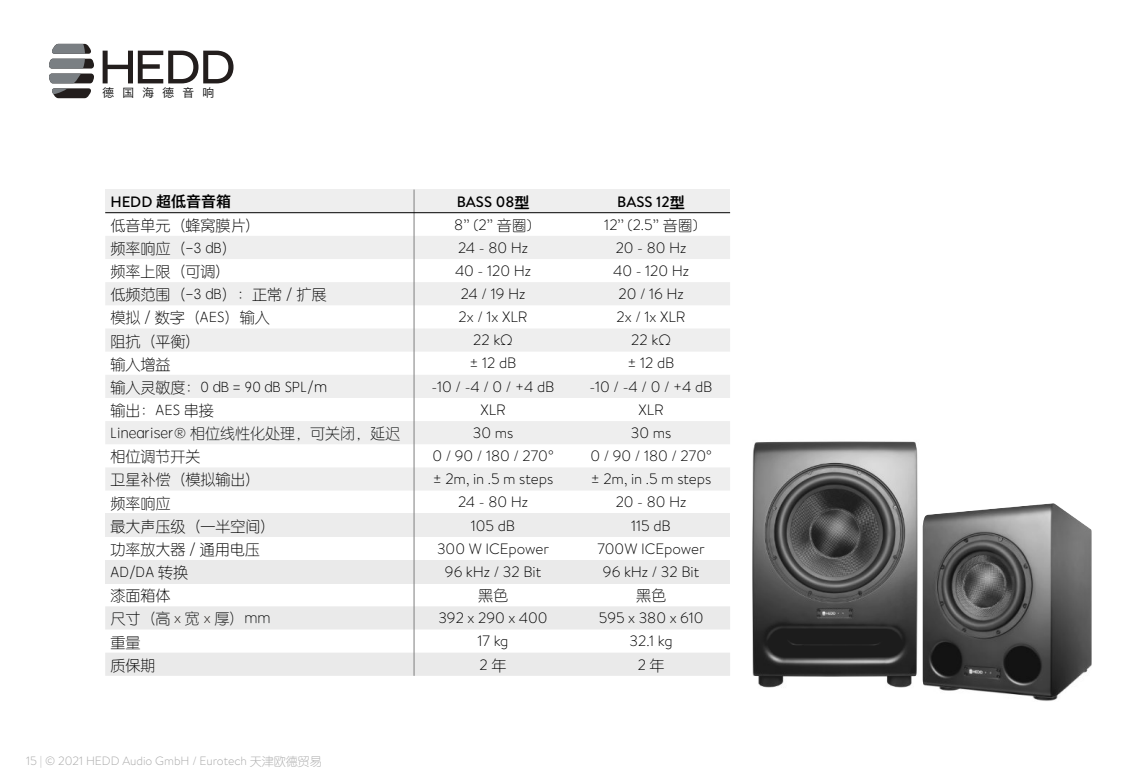
<style>
.page{position:relative;width:1134px;height:783px;background:#fff}
.page>*{position:absolute;margin:0;border:0;box-sizing:border-box;transform-origin:0 0}
.t1{font:300 15px "Brandon Text";color:#000}
.t2{font:15px "ST Yuanti SC Light";color:#000}
.t3{font:15px "ST Yuanti SC Light";color:#0f1111}
.t4{font:500 15px "Brandon Text";color:#000}
.t5{font:15px "Hiragino Sans GB W6";color:#000}
.t6{font:300 12px "Brandon Text";color:#a7a7a7}
.t7{font:11.7px "Hiragino Sans GB W3";color:#000}
.s1{font-family:"Brandon Text";font-weight:500}
.s2{font-family:"ST Yuanti SC Bold";font-weight:400}
.s3{font-family:"ST Yuanti SC Light";font-weight:400}
.s4{color:#000}
.s5{font-family:"Brandon Text";font-weight:300;color:#1c1713}
.s6{color:#a8a8a8}
</style>
<div class="page">
<svg style="left:103px;top:51px;width:131px;height:32px"></svg>
<svg style="left:49px;top:44px;width:45px;height:54px"></svg>
<img style="left:729px;top:441px;width:194px;height:247px">
<img style="left:923px;top:503px;width:169px;height:198px">
<div style="left:105px;top:190px;width:625px;height:23px;background:#eee"></div>
<svg style="left:105px;top:236px;width:625px;height:255px;fill:#f1f1f1"></svg>
<div style="left:105px;top:514px;width:625px;height:23px;background:#ececec"></div>
<div style="left:105px;top:560px;width:625px;height:23px;background:#eaeaea"></div>
<svg style="left:105px;top:606px;width:625px;height:70px;fill:#eaeaea"></svg>
<hr style="left:414px;top:190px;width:1px;height:486px;background:#7e7e7e">
<hr style="left:105px;top:212px;width:625px;height:1px;background:#000">
<p class="t7" style="left:102px;top:87px;width:113px">德国海德⾳响</p>
<p class="t5" style="left:110px;top:194px;width:122px"><span class="s1">HEDD</span> 超低⾳⾳箱</p>
<p class="t4" style="left:457px;top:196px;width:74px">BASS 08<span class="s2">型</span></p>
<p class="t4" style="left:617px;top:196px;width:69px">BASS 12<span class="s2">型</span></p>
<p class="t2" style="left:110px;top:217px;width:152px">低音单元（蜂窝膜片）</p>
<p class="t1" style="left:454px;top:219px;width:79px">8’’ (2’’ <span class="s3">音圈</span>)</p>
<p class="t1" style="left:604px;top:219px;width:95px">12’’ (2.5’’ <span class="s3">音圈</span>)</p>
<p class="t2" style="left:110px;top:240px;width:128px">频率响应（-3 dB）</p>
<p class="t1" style="left:458px;top:242px;width:71px">24 - 80 Hz</p>
<p class="t1" style="left:616px;top:242px;width:72px">20 - 80 Hz</p>
<p class="t2" style="left:110px;top:263px;width:122px">频率上限（可调）</p>
<p class="t1" style="left:455px;top:265px;width:78px">40 - 120 Hz</p>
<p class="t1" style="left:613px;top:265px;width:78px">40 - 120 Hz</p>
<p class="t2" style="left:110px;top:286px;width:218px">低频范围（-3 dB）：正常 / 扩展</p>
<p class="t1" style="left:461px;top:289px;width:66px">24 / 19 Hz</p>
<p class="t1" style="left:618px;top:289px;width:67px">20 / 16 Hz</p>
<p class="t2" style="left:110px;top:309px;width:161px">模拟 / 数字（AES）输入</p>
<p class="t1" style="left:459px;top:312px;width:70px">2x / 1x XLR</p>
<p class="t1" style="left:617px;top:312px;width:70px">2x / 1x XLR</p>
<p class="t2" style="left:110px;top:333px;width:92px">阻抗（平衡）</p>
<p class="t1" style="left:473px;top:335px;width:41px">22 kΩ</p>
<p class="t1" style="left:631px;top:335px;width:41px">22 kΩ</p>
<p class="t2" style="left:110px;top:356px;width:62px">输入增益</p>
<p class="t1" style="left:470px;top:358px;width:48px">± 12 dB</p>
<p class="t1" style="left:628px;top:358px;width:48px">± 12 dB</p>
<p class="t2" style="left:110px;top:379px;width:218px">输入灵敏度：0 dB = 90 dB SPL/m</p>
<p class="t1" style="left:432px;top:381px;width:124px">-10/-4/0/+4dB</p>
<p class="t1" style="left:590px;top:381px;width:124px">-10/-4/0/+4dB</p>
<p class="t2" style="left:110px;top:402px;width:105px">输出：AES 串接</p>
<p class="t1" style="left:480px;top:404px;width:27px">XLR</p>
<p class="t1" style="left:638px;top:404px;width:27px">XLR</p>
<p class="t3" style="left:110px;top:425px;width:291px"><span class="s4">Lineariser®</span> 相位线性化处理，可关闭，延迟</p>
<p class="t1" style="left:473px;top:427px;width:42px">30 ms</p>
<p class="t1" style="left:631px;top:427px;width:42px">30 ms</p>
<p class="t2" style="left:110px;top:448px;width:92px">相位调节开关</p>
<p class="t1" style="left:432px;top:451px;width:123px">0 / 90 / 180 / 270°</p>
<p class="t1" style="left:590px;top:451px;width:123px">0 / 90 / 180 / 270°</p>
<p class="t2" style="left:110px;top:472px;width:152px">卫星补偿（模拟输出）</p>
<p class="t1" style="left:433px;top:474px;width:122px">± 2m, in .5 m steps</p>
<p class="t1" style="left:591px;top:474px;width:122px">± 2m, in .5 m steps</p>
<p class="t2" style="left:110px;top:495px;width:62px">频率响应</p>
<p class="t1" style="left:458px;top:497px;width:71px">24 - 80 Hz</p>
<p class="t1" style="left:616px;top:497px;width:72px">20 - 80 Hz</p>
<p class="t2" style="left:110px;top:518px;width:167px">最大声压级（一半空间）</p>
<p class="t1" style="left:471px;top:520px;width:46px">105 dB</p>
<p class="t1" style="left:631px;top:520px;width:41px">115 dB</p>
<p class="t2" style="left:110px;top:541px;width:151px">功率放大器 / 通用电压</p>
<p class="t1" style="left:437px;top:543px;width:114px">300 W ICEpower</p>
<p class="t1" style="left:597px;top:543px;width:109px">700W ICEpower</p>
<p class="t2" style="left:110px;top:564px;width:79px">AD/DA 转换</p>
<p class="t1" style="left:445px;top:566px;width:98px">96 kHz / 32 Bit</p>
<p class="t1" style="left:603px;top:566px;width:98px">96 kHz / 32 Bit</p>
<p class="t2" style="left:110px;top:587px;width:62px">漆面箱体</p>
<p class="t2" style="left:478px;top:587px;width:32px">黑色</p>
<p class="t2" style="left:636px;top:587px;width:32px">黑色</p>
<p class="t3" style="left:110px;top:611px;width:162px">尺寸（高 <span class="s5">x</span> 宽 <span class="s5">x</span> 厚）mm</p>
<p class="t1" style="left:438px;top:613px;width:111px">392 x 290 x 400</p>
<p class="t1" style="left:599px;top:613px;width:106px">595 x 380 x 610</p>
<p class="t2" style="left:110px;top:634px;width:32px">重量</p>
<p class="t1" style="left:478px;top:636px;width:32px">17 kg</p>
<p class="t1" style="left:630px;top:636px;width:45px">32.1 kg</p>
<p class="t2" style="left:110px;top:657px;width:47px">质保期</p>
<p class="t1" style="left:480px;top:659px;width:28px">2<span class="s3">年</span></p>
<p class="t1" style="left:638px;top:659px;width:28px">2<span class="s3">年</span></p>
<p class="t6" style="left:26px;top:756px;width:297px"><span class="s6">15 |</span> © 2021 HEDD Audio GmbH / Eurotech <span class="s3">天津欧德贸易</span></p>
</div>
